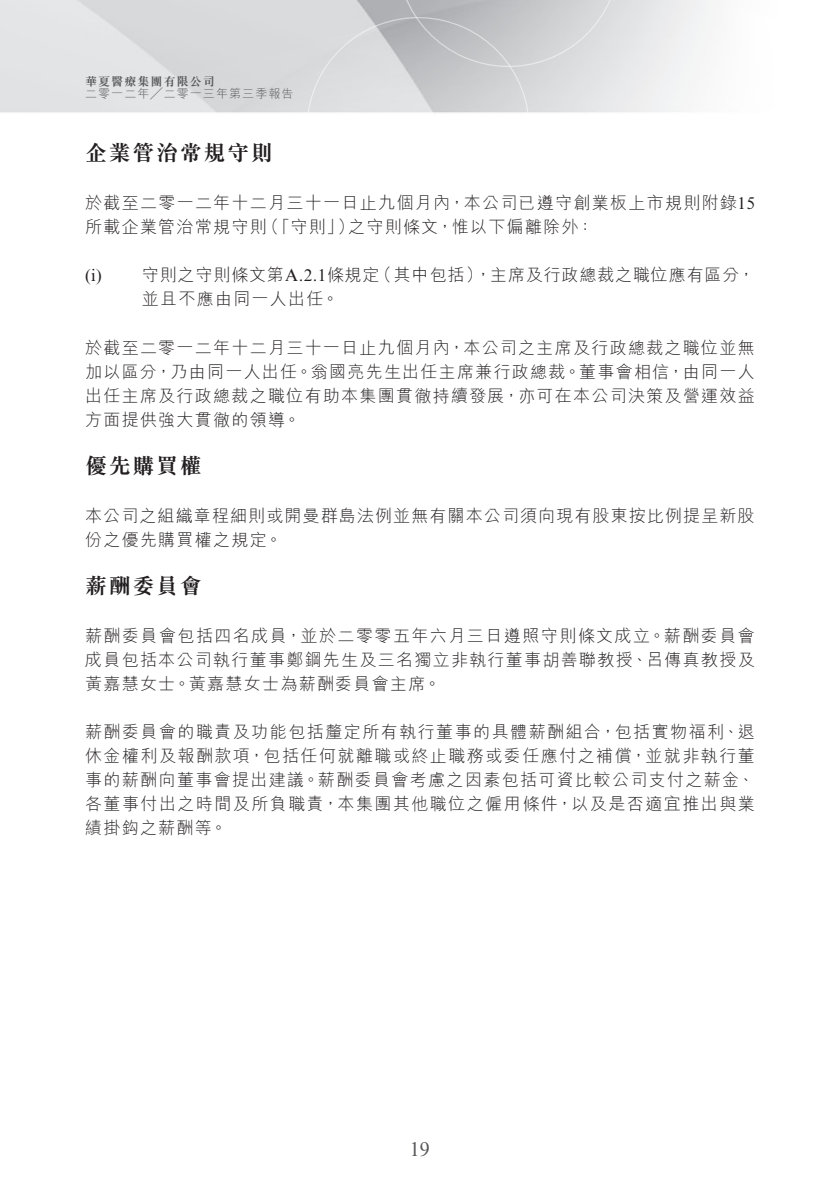
<style>
.page{position:relative;width:840px;height:1191px;background:#fff}
.page>*{position:absolute;margin:0;border:0;box-sizing:border-box;transform-origin:0 0}
.Heading_1{font:700 22px "M Sung HK";letter-spacing:.075em;color:#231f20}
.t1{font:20px "Times New Roman MT Std";color:#57585a}
.Body_Text{font:300 17px/24px "M Hei HK";letter-spacing:.075em;color:#231f20;text-align:justify}
.Body_Text-2{font:300 17px "M Hei HK";letter-spacing:.05em;color:#231f20}
.Body_Text-3{font:17px "Times New Roman MT Std";color:#231f20}
.t2{font:300 12px "M Hei HK";letter-spacing:.09em;color:#57585a}
.t3{font:700 12px "M Sung HK";letter-spacing:.09em;color:#57585a}
.s1{font-family:"Times New Roman MT Std";font-weight:400}
</style>
<div class="page">
<svg style="left:304px;top:15px;width:227px;height:99px;background:#d7d8da"></svg>
<svg style="left:394px;top:0;width:227px;height:69px;background:#c8c9cb"></svg>
<p class="t3" style="left:85px;top:75px;width:131px">華夏醫療集團有限公司</p>
<p class="t2" style="left:85px;top:87px;width:210px">二零一二年╱二零一三年第三季報告</p>
<p class="Heading_1" style="left:85px;top:142px;width:189px">企業管治常規守則</p>
<p class="Body_Text" style="left:348px;top:191px;width:408px;text-indent:-263px">於截至二零一二年十二月三十一日止九個月內，本公司已遵守創業板上市規則附錄<span class="s1">15</span>之守則條文，惟以下偏離除外：</p>
<p class="Body_Text" style="left:262px;top:215px;width:94px">（「守則」）</p>
<p class="Body_Text" style="left:85px;top:215px;width:183px">所載企業管治常規守則</p>
<p class="Body_Text-3" style="left:85px;top:266px;width:18px">)i(</p>
<p class="Body_Text-2" style="left:374px;top:266px;width:381px">（其中包括 ，）主席及行政總裁之職位應有區分，</p>
<p class="Body_Text-2" style="left:142px;top:266px;width:239px">守則之守則條文第<span class="s1">A.2.1</span>條規定</p>
<p class="Body_Text" style="left:142px;top:287px;width:198px">並且不應由同一人出任。</p>
<p class="Body_Text" style="left:85px;top:335px;width:670px">於截至二零一二年十二月三十一日止九個月內，本公司之主席及行政總裁之職位並無加以區分，乃由同一人出任。翁國亮先生出任主席兼行政總裁。董事會相信，由同一人出任主席及行政總裁之職位有助本集團貫徹持續發展，亦可在本公司決策及營運效益方面提供強大貫徹的領導。</p>
<p class="Heading_1" style="left:85px;top:454px;width:118px">優先購買權</p>
<p class="Body_Text" style="left:85px;top:503px;width:670px">本公司之組織章程細則或開曼群島法例並無有關本公司須向現有股東按比例提呈新股份之優先購買權之規定。</p>
<p class="Heading_1" style="left:85px;top:574px;width:118px">薪酬委員會</p>
<p class="Body_Text" style="left:85px;top:623px;width:670px">薪酬委員會包括四名成員，並於二零零五年六月三日遵照守則條文成立。薪酬委員會成員包括本公司執行董事鄭鋼先生及三名獨立非執行董事胡善聯教授、呂傳真教授及黃嘉慧女士。黃嘉慧女士為薪酬委員會主席。</p>
<p class="Body_Text" style="left:85px;top:719px;width:670px">薪酬委員會的職責及功能包括釐定所有執行董事的具體薪酬組合，包括實物福利、退休金權利及報酬款項，包括任何就離職或終止職務或委任應付之補償，並就非執行董事的薪酬向董事會提出建議。薪酬委員會考慮之因素包括可資比較公司支付之薪金、各董事付出之時間及所負職責，本集團其他職位之僱用條件，以及是否適宜推出與業績掛鈎之薪酬等。</p>
<p class="t1" style="left:410px;top:1138px;width:21px">19</p>
</div>
